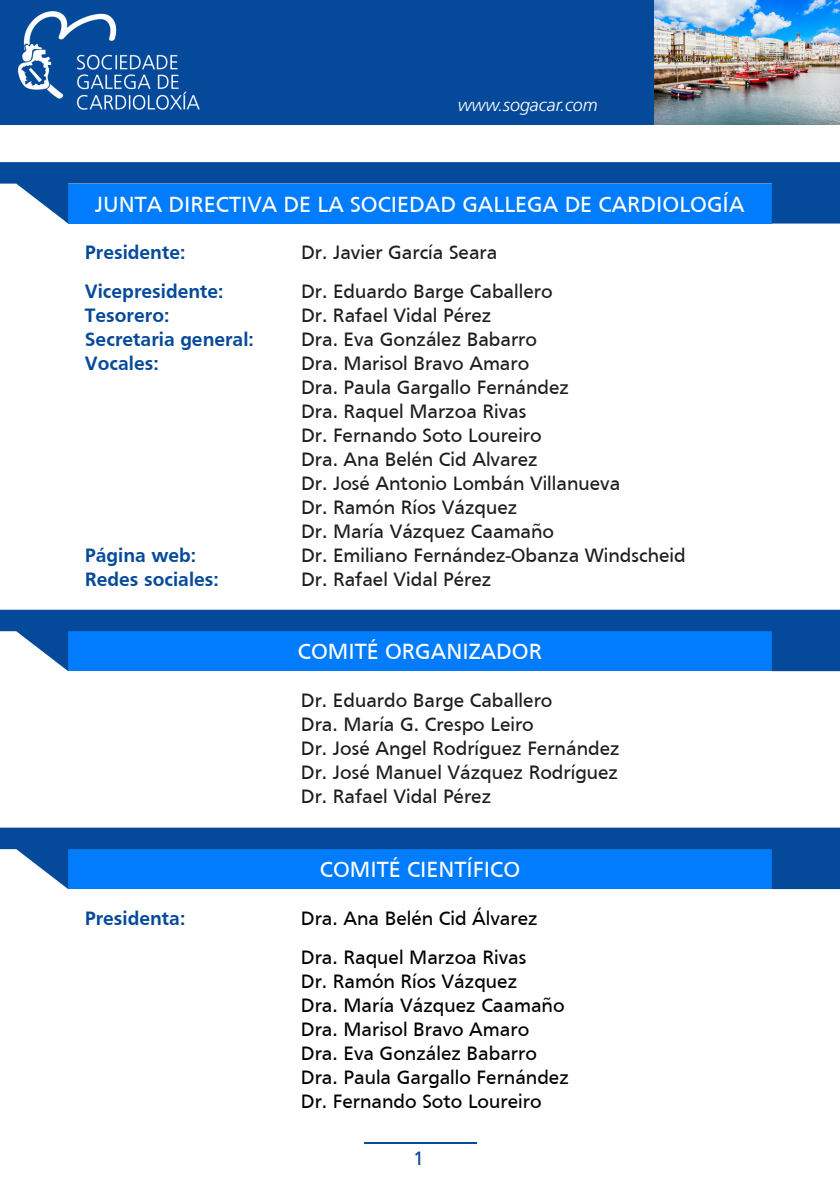
<style>
.page{position:relative;width:840px;height:1191px;background:#fff}
.page>*{position:absolute;margin:0;border:0;box-sizing:border-box;transform-origin:0 0}
.t1{font:22.6px "Frutiger";color:#fff}
.t2{font:20px/24px "Frutiger";color:#1d1d1b}
.t3{font:20px/24px "Frutiger";color:#000}
.t4{font:700 20px "Frutiger";color:#054a9a}
.t5{font:20px "Frutiger";color:#054a9a}
.t6{font:italic 300 17.8px "Frutiger LT Std";color:#fff}
</style>
<div class="page">
<hr style="left:364px;top:1142px;width:112px;height:2px;background:#054a9a">
<svg style="left:0;top:162px;width:839px;height:61px;background:#0c6bd2"></svg>
<svg style="left:0;top:609px;width:839px;height:62px;background:#0d6cd3"></svg>
<svg style="left:0;top:827px;width:839px;height:62px;background:#0d6cd3"></svg>
<div style="left:0;top:0;width:839px;height:125px;background:#054a9a"></div>
<img style="left:654px;top:0;width:185px;height:125px">
<img style="left:18px;top:11px;width:182px;height:98px">
<p class="t6" style="left:457px;top:94px;width:141px">www.sogacar.com</p>
<p class="t1" style="left:95px;top:195px;width:650px">JUNTA DIRECTIVA DE LA SOCIEDAD GALLEGA DE CARDIOLOGÍA</p>
<p class="t4" style="left:85px;top:245px;width:102px">Presidente:</p>
<p class="t2" style="left:301px;top:242px;width:198px">Dr. Javier García Seara</p>
<p class="t4" style="left:85px;top:283px;width:140px">Vicepresidente:</p>
<p class="t2" style="left:301px;top:280px;width:253px">Dr. Eduardo Barge Caballero</p>
<p class="t4" style="left:85px;top:307px;width:86px">Tesorero:</p>
<p class="t2" style="left:301px;top:304px;width:192px">Dr. Rafael Vidal Pérez</p>
<p class="t4" style="left:85px;top:331px;width:170px">Secretaria general:</p>
<p class="t2" style="left:301px;top:328px;width:237px">Dra. Eva González Babarro</p>
<p class="t4" style="left:85px;top:355px;width:75px">Vocales:</p>
<p class="t2" style="left:301px;top:352px;width:320px">Dra. Marisol Bravo Amaro<br>Dra. Paula Gargallo Fernández<br>Dra. Raquel Marzoa Rivas<br>Dr. Fernando Soto Loureiro<br>Dra. Ana Belén Cid Alvarez<br>Dr. José Antonio Lombán Villanueva<br>Dr. Ramón Ríos Vázquez<br>Dr. María Vázquez Caamaño</p>
<p class="t4" style="left:85px;top:547px;width:113px">Página web:</p>
<p class="t2" style="left:301px;top:544px;width:386px">Dr. Emiliano Fernández-Obanza Windscheid</p>
<p class="t4" style="left:85px;top:571px;width:135px">Redes sociales:</p>
<p class="t2" style="left:301px;top:568px;width:192px">Dr. Rafael Vidal Pérez</p>
<p class="t1" style="left:298px;top:642px;width:245px">COMITÉ ORGANIZADOR</p>
<p class="t2" style="left:301px;top:689px;width:320px">Dr. Eduardo Barge Caballero<br>Dra. María G. Crespo Leiro<br>Dr. José Angel Rodríguez Fernández<br>Dr. José Manuel Vázquez Rodríguez<br>Dr. Rafael Vidal Pérez</p>
<p class="t1" style="left:319px;top:860px;width:202px">COMITÉ CIENTÍFICO</p>
<p class="t4" style="left:85px;top:910px;width:102px">Presidenta:</p>
<p class="t3" style="left:301px;top:901px;width:238px;line-height:38.4px">Dra. Ana Belén Cid Álvarez<br>Dra. Raquel Marzoa Rivas</p>
<p class="t3" style="left:301px;top:970px;width:269px">Dr. Ramón Ríos Vázquez<br>Dra. María Vázquez Caamaño<br>Dra. Marisol Bravo Amaro<br>Dra. Eva González Babarro<br>Dra. Paula Gargallo Fernández<br>Dr. Fernando Soto Loureiro</p>
<p class="t5" style="left:413px;top:1150px;width:12px">1</p>
</div>
